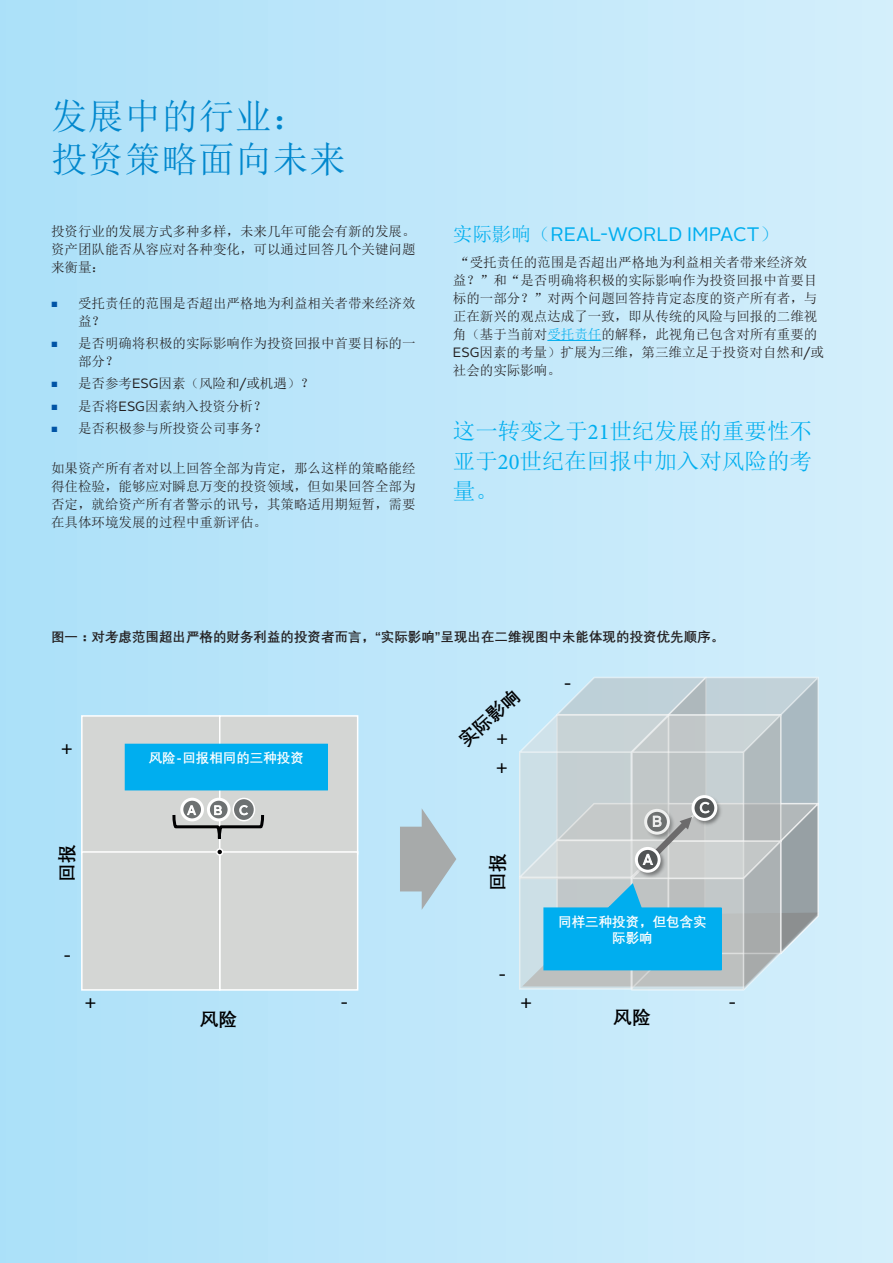
<style>
.page{position:relative;width:893px;height:1263px;background:#fff}
.page>*{position:absolute;margin:0;border:0;box-sizing:border-box;transform-origin:0 0}
._1_Title{font:36px "Sim Sun";letter-spacing:.025em;color:#0087cd}
.Pull_Quote_blue_marg{font:22.5px/30px "Sim Sun";color:#00aeef;text-align:justify}
._5_Paragraph_Subtitl{font:19.5px "Alright Sans";color:#00aeef}
.t1{font:700 18.75px "Deng Xian";color:#000001}
.t2{font:18.75px "Alright Sans";color:#000001}
.t3{font:14.55px "Alright Sans";color:#fff}
._2_Body{font:13.5px/18px "Sim Sun";color:#231f20}
._2_Body-2{font:700 13.5px "Deng Xian";color:#231f20}
._2_Body-3{font:700 13.5px/16.2px "Deng Xian";color:#fff;text-align:center}
.s1{font-family:"Alright Sans";font-size:7.5px;color:#0154a6}
.s2{font-family:"Alright Sans"}
.s3{font-family:"Sim Sun"}
.s4{color:#00aeef}
.s5{font-family:"Minion Pro"}
</style>
<div class="page">
<div style="left:0;top:0;width:893px;height:1263px;background:linear-gradient(to right,#ace0f9,#d4effb)"></div>
<svg style="left:400px;top:808px;width:56px;height:102px;background:#b1c5cd"></svg>
<div style="left:82px;top:716px;width:138px;height:138px;background:#d4d6d4"></div>
<div style="left:81px;top:715px;width:139px;height:140px;border:2px solid #fff"></div>
<div style="left:220px;top:716px;width:138px;height:138px;background:#d4d6d4"></div>
<div style="left:219px;top:715px;width:139px;height:140px;border:2px solid #fff"></div>
<div style="left:220px;top:852px;width:138px;height:138px;background:#d4d6d4"></div>
<div style="left:219px;top:851px;width:139px;height:140px;border:2px solid #fff"></div>
<div style="left:82px;top:852px;width:138px;height:138px;background:#d4d6d4"></div>
<div style="left:81px;top:851px;width:139px;height:140px;border:2px solid #fff"></div>
<div style="left:216px;top:848px;width:7px;height:8px;border:2px solid #fff;border-radius:50%"></div>
<svg style="left:182px;top:799px;width:20px;height:21px"></svg>
<div style="left:180px;top:798px;width:24px;height:23px;border:3px solid #fff;border-radius:50%"></div>
<svg style="left:208px;top:799px;width:21px;height:21px"></svg>
<div style="left:207px;top:798px;width:24px;height:23px;border:3px solid #fff;border-radius:50%"></div>
<div style="left:233px;top:798px;width:22px;height:23px;border:3px solid #fff;border-radius:50%"></div>
<div style="left:234px;top:799px;width:20px;height:21px;background:#6d7172;border-radius:50%"></div>
<svg style="left:172px;top:803px;width:93px;height:39px"></svg>
<hr style="left:547px;top:340px;width:54px;height:1px;background:#00aeef">
<div style="left:125px;top:744px;width:202px;height:46px;background:#00aeef"></div>
<svg style="left:519px;top:677px;width:300px;height:314px;background:#a8c7d2"></svg>
<p class="_1_Title" style="left:51px;top:98px;width:259px">发展中的行业：</p>
<p class="_1_Title" style="left:51px;top:142px;width:296px">投资策略面向未来</p>
<p class="_2_Body" style="left:51px;top:222px;width:366px;text-align:justify">投资行业的发展方式多种多样，未来几年可能会有新的发展。资产团队能否从容应对各种变化，可以通过回答几个关键问题来衡量：</p>
<p class="_2_Body" style="left:78px;top:294px;width:339px;text-indent:-27px"><span class="s1">■</span> 受托责任的范围是否超出严格地为利益相关者带来经济效益？</p>
<p class="_2_Body" style="left:78px;top:334px;width:339px;text-indent:-27px"><span class="s1">■</span> 是否明确将积极的实际影响作为投资回报中首要目标的一部分？</p>
<p class="_2_Body" style="left:51px;top:375px;width:264px"><span class="s1">■</span> 是否参考<span class="s2">ESG</span>因素（风险和<span class="s2">/</span>或机遇）？</p>
<p class="_2_Body" style="left:51px;top:397px;width:217px"><span class="s1">■</span> 是否将<span class="s2">ESG</span>因素纳入投资分析？</p>
<p class="_2_Body" style="left:51px;top:419px;width:217px"><span class="s1">■</span> 是否积极参与所投资公司事务？</p>
<p class="_2_Body" style="left:51px;top:459px;width:366px;text-align:justify">如果资产所有者对以上回答全部为肯定，那么这样的策略能经得住检验，能够应对瞬息万变的投资领域，但如果回答全部为否定，就给资产所有者警示的讯号，其策略适用期短暂，需要在具体环境发展的过程中重新评估。</p>
<p class="_5_Paragraph_Subtitl" style="left:453px;top:221px;width:328px"><span class="s3">实际影响（</span>REAL-WORLD IMPACT<span class="s3">）</span></p>
<p class="_2_Body" style="left:453px;top:253px;width:373px">“受托责任的范围是否超出严格地为利益相关者带来经济效<br>益？”和“是否明确将积极的实际影响作为投资回报中首要目标的一部分？”对两个问题回答持肯定态度的资产所有者，与正在新兴的观点达成了一致，即从传统的风险与回报的二维视角（基于当前对<span class="s4">受托责任</span>的解释，此视角已包含对所有重要的<br><span class="s2">ESG</span>因素的考量）扩展为三维，第三维立足于投资对自然和<span class="s2">/</span>或社会的实际影响。</p>
<p class="Pull_Quote_blue_marg" style="left:453px;top:416px;width:361px">这一转变之于<span class="s5">21</span>世纪发展的重要性不亚于<span class="s5">20</span>世纪在回报中加入对风险的考量。</p>
<p class="_2_Body-2" style="left:51px;top:627px;width:675px">图一：对考虑范围超出严格的财务利益的投资者而言，“实际影响”呈现出在二维视图中未能体现的投资优先顺序。</p>
<p class="t2" style="left:61px;top:735px;width:13px">+</p>
<p class="_2_Body-3" style="left:149px;top:749px;width:157px">风险-回报相同的三种投资</p>
<p class="t1" style="left:54px;top:882px;width:39px;rotate:-90deg">回报</p>
<p class="t2" style="left:64px;top:942px;width:9px">-</p>
<p class="t2" style="left:85px;top:988px;width:13px">+</p>
<p class="t2" style="left:341px;top:988px;width:9px">-</p>
<p class="t1" style="left:200px;top:1006px;width:39px">风险</p>
<p class="t1" style="left:453px;top:734px;width:76px;rotate:-42deg">实际影响</p>
<p class="t2" style="left:496px;top:724px;width:13px">+</p>
<p class="t2" style="left:496px;top:754px;width:13px">+</p>
<p class="t1" style="left:485px;top:891px;width:39px;rotate:-90deg">回报</p>
<p class="t2" style="left:499px;top:961px;width:9px">-</p>
<p class="t2" style="left:564px;top:669px;width:9px">-</p>
<p class="t3" style="left:652px;top:811px;width:11px">B</p>
<p class="t3" style="left:643px;top:850px;width:12px">A</p>
<p class="t3" style="left:699px;top:798px;width:12px">C</p>
<p class="_2_Body-3" style="left:558px;top:913px;width:150px">同样三种投资，但包含实际影响</p>
<p class="t2" style="left:521px;top:989px;width:13px">+</p>
<p class="t2" style="left:729px;top:989px;width:9px">-</p>
<p class="t1" style="left:613px;top:1004px;width:39px">风险</p>
</div>
